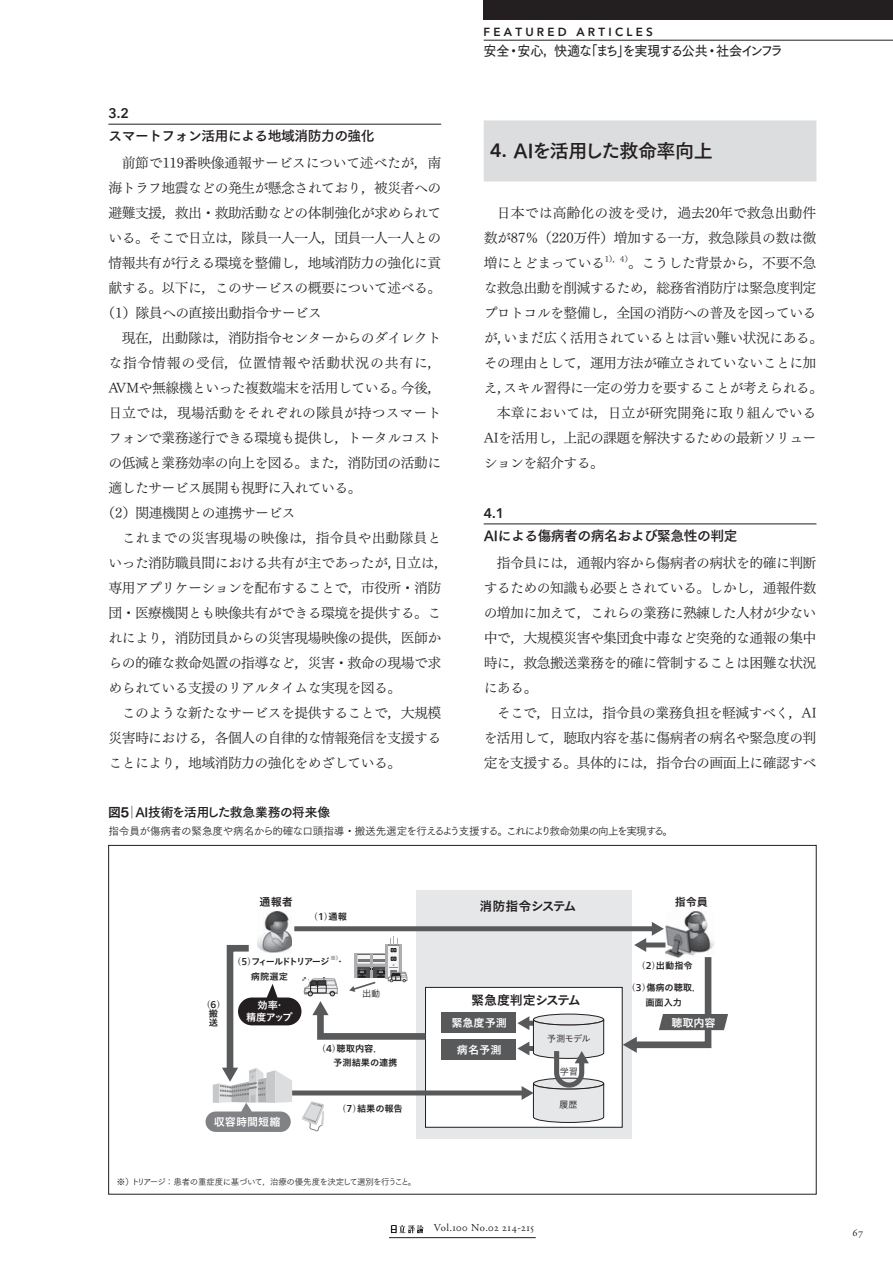
<style>
.page{position:relative;width:893px;height:1263px;background:#fff}
.page>*{position:absolute;margin:0;border:0;box-sizing:border-box;transform-origin:0 0}
.t1{font:19.2px "Tsuku Go Pro B 90 pv RKSJ H";letter-spacing:-.025em;color:#231f20}
.t2{font:13.8px/25px "Tsuku Min Pro R 90 pv RKSJ H";letter-spacing:-.04em;color:#231f20;text-align:justify}
.t3{font:13.8px "Tsuku Min Pro R 90 pv RKSJ H";letter-spacing:.005em;color:#231f20}
.t4{font:13.8px "Tsuku Go Pro B 90 pv RKSJ H";letter-spacing:-.04em;color:#231f20}
.t5{font:13.8px "Tsuku Go Pro D 90 pv RKSJ H";letter-spacing:-.09em;color:#231f20;scale:.95 1}
.t6{font:13.8px "Tsuku Min Pro R 90 pv RKSJ H";letter-spacing:-.02em;color:#231f20}
.t7{font:13.8px "Tsuku Min Pro R 90 pv RKSJ H";letter-spacing:.06em;color:#231f20}
.t8{font:600 13.8px "Avenir Next LT Pro";color:#231f20}
.t9{font:13.05px "Koburina Go Std N W6 90 pv RKSJ H";letter-spacing:-.025em;color:#231f20}
.t10{font:13.05px "Koburina Go Std N W6 90 pv RKSJ H";letter-spacing:-.055em;color:#231f20}
.t11{font:12.75px "Tsuku Go Pro B 90 pv RKSJ H";letter-spacing:-.02em;color:#231f20;scale:.5 1}
.t12{font:600 11.7px "Avenir Next LT Pro";letter-spacing:.28em;color:#231f20}
.t13{font:11.1px "Koburina Go Std N W6 90 pv RKSJ H";color:#fff}
.t14{font:11.1px "Koburina Go Std N W6 90 pv RKSJ H";color:#231f20}
.t15{font:10.65px "Tsuku Go Pro R 90 pv RKSJ H";letter-spacing:-.065em;color:#231f20}
.t16{font:10.65px "Adobe Garamond Pro";letter-spacing:.045em;color:#231f20}
.t17{font:10.2px/12.3px "Koburina Go Std N W6 90 pv RKSJ H";letter-spacing:-.06em;color:#fff;text-align:center}
.t18{font:9.3px/14.4px "Koburina Go Std N W6 90 pv RKSJ H";letter-spacing:-.01em;color:#231f20;text-align:center}
.t19{font:9.3px "Koburina Go Std N W6 90 pv RKSJ H";letter-spacing:-.175em;color:#231f20}
.t20{font:9.3px "Koburina Go Std N W3 90 pv RKSJ H";letter-spacing:-.04em;color:#231f20}
.t21{font:9.3px "Ryumin Pro Medium 90 pv RKSJ H";color:#231f20}
.t22{font:9.3px/9.3px "Koburina Go Std N W6 90 pv RKSJ V";color:#231f20}
.t23{font:8.55px "Tsuku Go Pro R 90 pv RKSJ H";letter-spacing:-.06em;color:#231f20}
.t24{font:8.1px "Tsuku Min Pro R 90 pv RKSJ H";color:#231f20}
.t25{font:5.55px "Koburina Go Std N W6 90 pv RKSJ H";color:#231f20}
.s1{font-family:"Avenir Next LT Pro";font-weight:600}
.s2{font-family:"Tsuku Go Pro E 90 pv RKSJ H"}
.s3{font-family:"Frutiger Neue LT Com";font-weight:500;font-size:9.9px}
.s4{font-family:"Koburina Go Std N W6 90 pv RKSJ H"}
.s5{font-family:"Ryumin Pro Medium 90 pv RKSJ H"}
</style>
<div class="page">
<hr style="left:389px;top:1237px;width:147px;height:1px;background:#231f20">
<div style="left:484px;top:0;width:409px;height:19px;background:#231f20"></div>
<hr style="left:484px;top:40px;width:409px;height:1px;background:#231f20">
<svg style="left:391px;top:1225px;width:33px;height:8px"></svg>
<hr style="left:108px;top:124px;width:333px;height:1px;background:#231f20">
<div style="left:484px;top:120px;width:332px;height:62px;background:#dcddde"></div>
<hr style="left:484px;top:524px;width:332px;height:1px;background:#231f20">
<img style="left:257px;top:911px;width:35px;height:31px">
<img style="left:684px;top:911px;width:23px;height:11px">
<div style="left:416px;top:890px;width:215px;height:249px;background:#e6e7e8"></div>
<div style="left:425px;top:987px;width:197px;height:140px;background:#fff"></div>
<div style="left:425px;top:987px;width:198px;height:141px;border:1px solid #231f20"></div>
<div style="left:533px;top:1014px;width:71px;height:11px;border:1px solid #231f20;border-radius:50%"></div>
<div style="left:292px;top:1090px;width:232px;height:5px;background:#58595b"></div>
<svg style="left:517px;top:1016px;width:87px;height:107px"></svg>
<div style="left:294px;top:926px;width:360px;height:5px;background:#58595b"></div>
<svg style="left:213px;top:942px;width:79px;height:161px"></svg>
<svg style="left:623px;top:922px;width:105px;height:131px"></svg>
<div style="left:442px;top:1012px;width:74px;height:21px;background:#58595b"></div>
<div style="left:442px;top:1039px;width:74px;height:21px;background:#58595b"></div>
<div style="left:238px;top:997px;width:63px;height:28px;background:#231f20;border-radius:14px"></div>
<div style="left:206px;top:1111px;width:85px;height:21px;background:#808285;border-radius:10px"></div>
<svg style="left:302px;top:1101px;width:22px;height:31px"></svg>
<svg style="left:302px;top:936px;width:130px;height:107px"></svg>
<p class="t12" style="left:483px;top:25px;width:171px">FEATURED ARTICLES</p>
<p class="t8" style="left:108px;top:105px;width:22px">3.2</p>
<p class="t4" style="left:108px;top:130px;width:268px">スマートフォン活用による地域消防力の強化</p>
<p class="t6" style="left:122px;top:158px;width:321px">前節で119番映像通報サービスについて述べたが，南</p>
<p class="t2" style="left:108px;top:178px;width:334px">海トラフ地震などの発生が懸念されており，被災者への</p>
<p class="t2" style="left:108px;top:203px;width:334px">避難支援，救出・救助活動などの体制強化が求められて</p>
<p class="t2" style="left:108px;top:228px;width:334px">いる。そこで日立は，隊員一人一人，団員一人一人との</p>
<p class="t2" style="left:108px;top:252px;width:334px">情報共有が行える環境を整備し，地域消防力の強化に貢</p>
<p class="t2" style="left:108px;top:277px;width:334px">献する。以下に，このサービスの概要について述べる。</p>
<p class="t2" style="left:102px;top:302px;width:222px">（1）隊員への直接出動指令サービス</p>
<p class="t2" style="left:122px;top:327px;width:321px">現在，出動隊は，消防指令センターからのダイレクト</p>
<p class="t7" style="left:108px;top:358px;width:334px">な指令情報の受信，位置情報や活動状況の共有に，</p>
<p class="t2" style="left:108px;top:377px;width:334px">AVMや無線機といった複数端末を活用している。今後，</p>
<p class="t3" style="left:108px;top:408px;width:334px">日立では，現場活動をそれぞれの隊員が持つスマート</p>
<p class="t2" style="left:108px;top:427px;width:334px">フォンで業務遂行できる環境も提供し，トータルコスト</p>
<p class="t2" style="left:108px;top:452px;width:334px">の低減と業務効率の向上を図る。また，消防団の活動に</p>
<p class="t2" style="left:108px;top:477px;width:255px">適したサービス展開も視野に入れている。</p>
<p class="t2" style="left:102px;top:502px;width:195px">（2）関連機関との連携サービス</p>
<p class="t3" style="left:122px;top:533px;width:321px">これまでの災害現場の映像は，指令員や出動隊員と</p>
<p class="t2" style="left:108px;top:552px;width:341px">いった消防職員間における共有が主であったが，日立は，</p>
<p class="t2" style="left:108px;top:577px;width:334px">専用アプリケーションを配布することで，市役所・消防</p>
<p class="t2" style="left:108px;top:602px;width:334px">団・医療機関とも映像共有ができる環境を提供する。こ</p>
<p class="t2" style="left:108px;top:627px;width:334px">れにより，消防団員からの災害現場映像の提供，医師か</p>
<p class="t2" style="left:108px;top:652px;width:334px">らの的確な救命処置の指導など，災害・救命の現場で求</p>
<p class="t2" style="left:108px;top:677px;width:294px">められている支援のリアルタイムな実現を図る。</p>
<p class="t2" style="left:122px;top:702px;width:321px">このような新たなサービスを提供することで，大規模</p>
<p class="t2" style="left:108px;top:727px;width:334px">災害時における，各個人の自律的な情報発信を支援する</p>
<p class="t2" style="left:108px;top:752px;width:294px">ことにより，地域消防力の強化をめざしている。</p>
<p class="t5" style="left:484px;top:46px;width:317px">安全・安心，快適な「まち」を実現する公共・社会インフラ</p>
<h1 class="t1" style="left:490px;top:144px;width:224px"><span class="s1">4.</span> AIを活用した救命率向上</h1>
<p class="t2" style="left:484px;top:203px;width:334px;text-indent:13px">日本では高齢化の波を受け，過去20年で救急出動件数が87％（220万件）増加する一方，救急隊員の数は微増にとどまっている</p>
<p class="t24" style="left:605px;top:255px;width:29px">1），4）</p>
<p class="t2" style="left:628px;top:252px;width:190px">。こうした背景から，不要不急</p>
<p class="t2" style="left:484px;top:277px;width:334px">な救急出動を削減するため，総務省消防庁は緊急度判定</p>
<p class="t2" style="left:484px;top:302px;width:334px">プロトコルを整備し，全国の消防への普及を図っている</p>
<p class="t2" style="left:484px;top:327px;width:341px">が，いまだ広く活用されているとは言い難い状況にある。</p>
<p class="t2" style="left:484px;top:352px;width:334px">その理由として，運用方法が確立されていないことに加</p>
<p class="t2" style="left:484px;top:377px;width:341px">え，スキル習得に一定の労力を要することが考えられる。</p>
<p class="t3" style="left:497px;top:408px;width:321px">本章においては，日立が研究開発に取り組んでいる</p>
<p class="t2" style="left:484px;top:427px;width:334px">AIを活用し，上記の課題を解決するための最新ソリュー</p>
<p class="t2" style="left:484px;top:452px;width:122px">ションを紹介する。</p>
<p class="t8" style="left:484px;top:505px;width:22px">4.1</p>
<p class="t4" style="left:484px;top:530px;width:255px">AIによる傷病者の病名および緊急性の判定</p>
<p class="t2" style="left:484px;top:552px;width:334px;text-indent:13px">指令員には，通報内容から傷病者の病状を的確に判断するための知識も必要とされている。しかし，通報件数の増加に加えて，これらの業務に熟練した人材が少ない中で，大規模災害や集団食中毒など突発的な通報の集中時に，救急搬送業務を的確に管制することは困難な状況にある。</p>
<p class="t2" style="left:484px;top:702px;width:334px;text-indent:13px">そこで，日立は，指令員の業務負担を軽減すべく，AIを活用して，聴取内容を基に傷病者の病名や緊急度の判定を支援する。具体的には，指令台の画面上に確認すべ</p>
<p class="t11" style="left:108px;top:807px;width:446px"><span class="s2">図5</span>｜ AI技術を活用した救急業務の将来像</p>
<p class="t15" style="left:108px;top:827px;width:566px">指令員が傷病者の緊急度や病名から的確な口頭指導・搬送先選定を行えるよう支援する。これにより救命効果の向上を実現する。</p>
<p class="t21" style="left:201px;top:1001px;width:26px">（<span class="s3">6</span>）</p>
<p class="t22" style="left:209px;top:1010px;width:10px">搬送</p>
<p class="t14" style="left:260px;top:897px;width:35px">通報者</p>
<p class="t14" style="left:675px;top:897px;width:35px">指令員</p>
<p class="t21" style="left:309px;top:913px;width:40px">（<span class="s3">1</span>）<span class="s4">通報</span></p>
<p class="t10" style="left:480px;top:901px;width:98px">消防指令システム</p>
<p class="t19" style="left:232px;top:958px;width:99px"><span class="s5">（</span><span class="s3">5</span><span class="s5">）</span>フィールドトリアージ</p>
<p class="t25" style="left:331px;top:956px;width:12px">※<span class="s5">）</span></p>
<p class="t21" style="left:335px;top:958px;width:11px">・</p>
<p class="t18" style="left:251px;top:970px;width:39px">病院選定</p>
<p class="t17" style="left:246px;top:1000px;width:48px">効率<span class="s5">・<br></span>精度アップ</p>
<p class="t20" style="left:362px;top:990px;width:20px">出動</p>
<p class="t18" style="left:333px;top:1042px;width:66px;text-align:left;text-indent:-16px"><span class="s5">（</span><span class="s3">4</span><span class="s5">）</span>聴取内容<span class="s5">，<br></span>予測結果の連携</p>
<p class="t18" style="left:337px;top:1102px;width:67px"><span class="s5">（</span><span class="s3">7</span><span class="s5">）</span>結果の報告</p>
<p class="t9" style="left:471px;top:995px;width:111px">緊急度判定システム</p>
<p class="t18" style="left:636px;top:959px;width:58px"><span class="s5">（</span><span class="s3">2</span><span class="s5">）</span>出動指令</p>
<p class="t18" style="left:627px;top:981px;width:76px"><span class="s5">（</span><span class="s3">3</span><span class="s5">）</span>傷病の聴取<span class="s5">，</span>画面入力</p>
<p class="t13" style="left:451px;top:1019px;width:57px">緊急度予測</p>
<p class="t13" style="left:671px;top:1018px;width:46px">聴取内容</p>
<p class="t13" style="left:457px;top:1046px;width:46px">病名予測</p>
<p class="t20" style="left:547px;top:1035px;width:46px">予測モデル</p>
<p class="t20" style="left:560px;top:1068px;width:20px">学習</p>
<p class="t20" style="left:559px;top:1101px;width:20px">履歴</p>
<p class="t13" style="left:214px;top:1118px;width:68px">収容時間短縮</p>
<p class="t23" style="left:117px;top:1178px;width:301px">※）トリアージ：患者の重症度に基づいて，治療の優先度を決定して選別を行うこと。</p>
<p class="t16" style="left:434px;top:1221px;width:102px">Vol.100 No.02 214-215</p>
<p class="t16" style="left:853px;top:1226px;width:12px">67</p>
</div>
